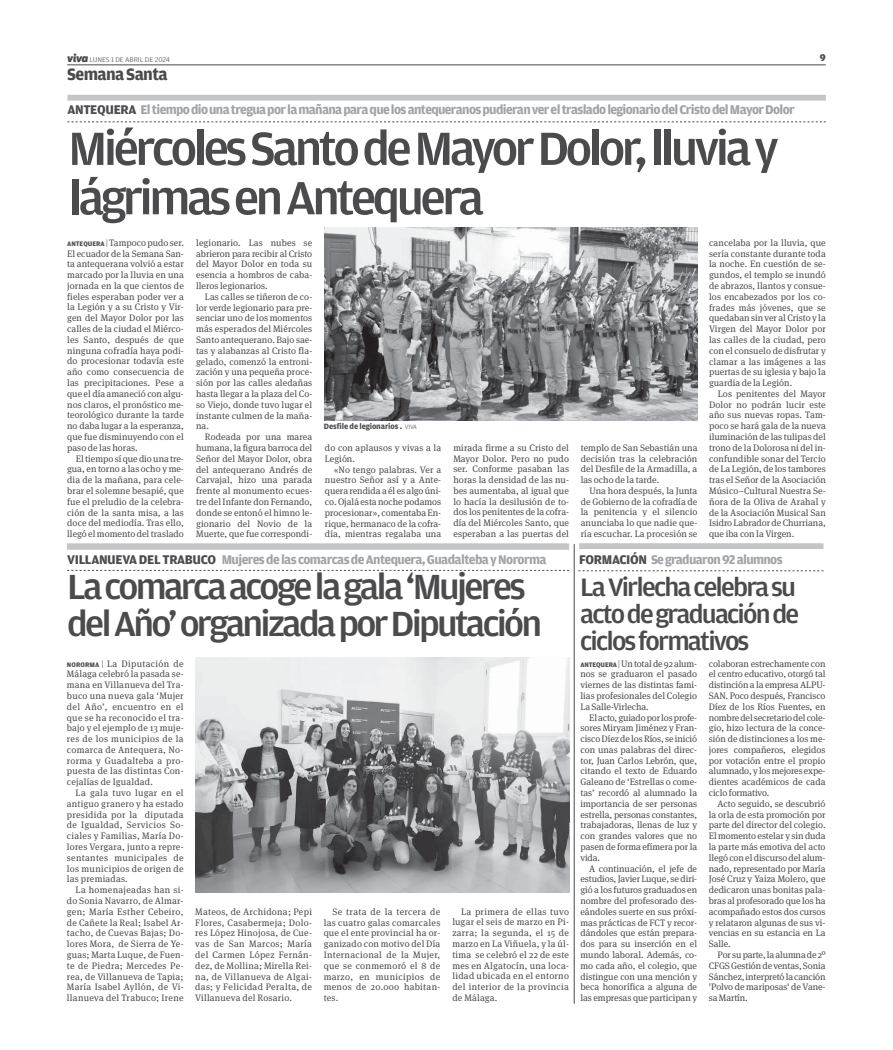
<style>
.page{position:relative;width:893px;height:1050px;background:#fff}
.page>*{position:absolute;margin:0;border:0;box-sizing:border-box;transform-origin:0 0}
.t1{font:500 49.35px/49.3px "Amplitude";letter-spacing:-.07em;color:#4b4b4d;scale:1.05 1}
.t2{font:500 37.05px/37px "Amplitude";letter-spacing:-.07em;color:#4b4b4d;scale:1.05 1}
.t3{font:500 26.7px/26.7px "Amplitude";letter-spacing:-.065em;color:#4b4b4d;scale:1.05 1}
.t4{font:700 17.55px "Amplitude";letter-spacing:-.035em;color:#4b4b4d}
.t5{font:700 13.35px "Amplitude";letter-spacing:-.05em;color:#a1a4a6}
.t6{font:900 10.35px "Amplitude";color:#4b4b4d}
.t7{font:9.3px/10.8px "Meta Serif OT";letter-spacing:.005em;color:#4b4b4d;text-align:justify}
.t8{font:700 8.25px "Amplitude";letter-spacing:-.01em;color:#4b4b4d}
.t9{font:300 7.2px "Amplitude";letter-spacing:-.01em;color:#4b4b4d;scale:1.1 1}
.s1{font-family:"Apex New";font-weight:800;font-style:italic;font-size:11.25px}
.s2{color:#4b4b4d}
.s3{font-family:"Amplitude";font-weight:700;font-size:7.05px}
.s4{font-family:"Amplitude";font-weight:300}
.s5{font-weight:300;font-size:6.75px}
</style>
<div class="page">
<img style="left:195px;top:658px;width:374px;height:234px">
<hr style="left:67px;top:65px;width:758px;height:1px;background:#4b4b4d">
<div style="left:67px;top:95px;width:758px;height:6px;background:#c3c5c7"></div>
<svg style="left:67px;top:122px;width:758px;height:1px"></svg>
<img style="left:324px;top:228px;width:373px;height:192px">
<div style="left:67px;top:543px;width:501px;height:6px;background:#d6d7d8"></div>
<div style="left:579px;top:543px;width:244px;height:6px;background:#c3c5c7"></div>
<svg style="left:578px;top:571px;width:245px;height:1px"></svg>
<hr style="left:574px;top:544px;width:1px;height:460px;background:#4b4b4d">
<div style="left:67px;top:544px;width:502px;height:6px;background:#c3c5c7"></div>
<svg style="left:67px;top:570px;width:502px;height:1px"></svg>
<p class="t9" style="left:67px;top:57px;width:95px"><span class="s1">viva</span> LUNES 1 DE ABRIL DE 2024</p>
<p class="t6" style="left:819px;top:52px;width:7px">9</p>
<h3 class="t4" style="left:67px;top:68px;width:102px">Semana Santa</h3>
<h3 class="t5" style="left:67px;top:104px;width:728px"><span class="s2">ANTEQUERA</span> El tiempo dio una tregua por la mañana para que los antequeranos pudieran ver el traslado legionario del Cristo del Mayor Dolor</h3>
<h1 class="t1" style="left:68px;top:127px;width:678px">Miércoles Santo de Mayor Dolor, lluvia y lágrimas en Antequera</h1>
<p class="t7" style="left:67px;top:238px;width:118px"><span class="s3">ANTEQUERA</span> <span class="s4">|</span> Tampoco pudo ser.<br>El ecuador de la Semana San&shy;ta antequerana volvió a estar marcado por la lluvia en una jornada en la que cientos de fieles esperaban poder ver a la Legión y a su Cristo y Vir&shy;gen del Mayor Dolor por las calles de la ciudad el Miérco&shy;les Santo, después de que ninguna cofradía haya podi&shy;do procesionar todavía este año como consecuencia de las precipitaciones. Pese a que el día amaneció con algu&shy;nos claros, el pronóstico me&shy;teorológico durante la tarde no daba lugar a la esperanza, que fue disminuyendo con el paso de las horas.</p>
<p class="t7" style="left:67px;top:453px;width:118px;text-indent:9px">El tiempo sí que dio una tre&shy;gua, en torno a las ocho y me&shy;dia de la mañana, para cele&shy;brar el solemne besapié, que fue el preludio de la celebra&shy;ción de la santa misa, a las doce del mediodía. Tras ello, llegó el momento del traslado</p>
<p class="t7" style="left:196px;top:238px;width:118px">legionario. Las nubes se abrieron para recibir al Cristo del Mayor Dolor en toda su esencia a hombros de caba&shy;lleros legionarios.</p>
<p class="t7" style="left:196px;top:292px;width:118px;text-indent:9px">Las calles se tiñeron de co&shy;lor verde legionario para pre&shy;senciar uno de los momentos más esperados del Miércoles Santo antequerano. Bajo sae&shy;tas y alabanzas al Cristo fla&shy;gelado, comenzó la entroni&shy;zación y una pequeña proce&shy;sión por las calles aledañas hasta llegar a la plaza del Co&shy;so Viejo, donde tuvo lugar el instante culmen de la maña&shy;na.</p>
<p class="t7" style="left:196px;top:432px;width:118px;text-indent:9px">Rodeada por una marea humana, la figura barroca del Señor del Mayor Dolor, obra del antequerano Andrés de Carvajal, hizo una parada frente al monumento ecues&shy;tre del Infante don Fernando, donde se entonó el himno le&shy;gionario del Novio de la Muerte, que fue correspondi-</p>
<p class="t7" style="left:325px;top:443px;width:118px">do con aplausos y vivas a la<br>Legión.</p>
<p class="t8" style="left:324px;top:423px;width:95px">Desfile de legionarios . <span class="s5">VIVA</span></p>
<p class="t7" style="left:325px;top:464px;width:118px;text-indent:9px">«No tengo palabras. Ver a nuestro Señor así y a Ante&shy;quera rendida a él es algo úni&shy;co. Ojalá esta noche podamos procesionar», comentaba En&shy;rique, hermanaco de la cofra&shy;día, mientras regalaba una</p>
<p class="t7" style="left:453px;top:443px;width:117px">mirada firme a su Cristo del Mayor Dolor. Pero no pudo ser. Conforme pasaban las horas la densidad de las nu&shy;bes aumentaba, al igual que lo hacía la desilusión de to&shy;dos los penitentes de la cofra&shy;día del Miércoles Santo, que esperaban a las puertas del</p>
<h3 class="t5" style="left:67px;top:555px;width:481px"><span class="s2">VILLANUEVA DEL TRABUCO</span> Mujeres de las comarcas de Antequera, Guadalteba y Nororma</h3>
<h2 class="t2" style="left:67px;top:570px;width:454px">La comarca acoge la gala ‘Mujeres del Año’ organizada por Diputación</h2>
<p class="t7" style="left:67px;top:658px;width:118px"><span class="s3">NORORMA</span> <span class="s4">|</span> La Diputación de Málaga celebró la pasada se&shy;mana en Villanueva del Tra&shy;buco una nueva gala ‘Mujer del Año’, encuentro en el que se ha reconocido el tra&shy;bajo y el ejemplo de 13 muje&shy;res de los municipios de la comarca de Antequera, No&shy;rorma y Guadalteba a pro&shy;puesta de las distintas Con&shy;cejalías de Igualdad.</p>
<p class="t7" style="left:67px;top:788px;width:118px;text-indent:9px">La gala tuvo lugar en el antiguo granero y ha estado presidida por la diputada de Igualdad, Servicios So&shy;ciales y Familias, María Do&shy;lores Vergara, junto a repre&shy;sentantes municipales de los municipios de origen de las premiadas.</p>
<p class="t7" style="left:67px;top:885px;width:118px;text-indent:9px">La homenajeadas han si&shy;do Sonia Navarro, de Almar&shy;gen; María Esther Cebeiro, de Cañete la Real; Isabel Ar&shy;tacho, de Cuevas Bajas; Do&shy;lores Mora, de Sierra de Ye&shy;guas; Marta Luque, de Fuen&shy;te de Piedra; Mercedes Pe&shy;rea, de Villanueva de Tapia; María Isabel Ayllón, de Vi&shy;llanueva del Trabuco; Irene</p>
<p class="t7" style="left:195px;top:907px;width:118px">Mateos, de Archidona; Pepi Flores, Casabermeja; Dolo&shy;res López Hinojosa, de Cue&shy;vas de San Marcos; María del Carmen López Fernán&shy;dez, de Mollina; Mirella Rei&shy;na, de Villanueva de Algai&shy;das; y Felicidad Peralta, de Villanueva del Rosario.</p>
<p class="t7" style="left:324px;top:907px;width:118px;text-indent:9px">Se trata de la tercera de las cuatro galas comarcales que el ente provincial ha or&shy;ganizado con motivo del Día Internacional de la Mujer, que se conmemoró el 8 de marzo, en municipios de menos de 20.000 habitan&shy;tes.</p>
<p class="t7" style="left:452px;top:907px;width:118px;text-indent:9px">La primera de ellas tuvo lugar el seis de marzo en Pi&shy;zarra; la segunda, el 15 de marzo en La Viñuela, y la úl&shy;tima se celebró el 22 de este mes en Algatocín, una loca&shy;lidad ubicada en el entorno del interior de la provincia de Málaga.</p>
<p class="t7" style="left:580px;top:443px;width:118px">templo de San Sebastián una decisión tras la celebración del Desfile de la Armadilla, a las ocho de la tarde.</p>
<p class="t7" style="left:580px;top:486px;width:118px;text-indent:9px">Una hora después, la Junta de Gobierno de la cofradía de la penitencia y el silencio anunciaba lo que nadie que&shy;ría escuchar. La procesión se</p>
<p class="t7" style="left:709px;top:238px;width:118px">cancelaba por la lluvia, que sería constante durante toda la noche. En cuestión de se&shy;gundos, el templo se inundó de abrazos, llantos y consue&shy;los encabezados por los co&shy;frades más jóvenes, que se quedaban sin ver al Cristo y la Virgen del Mayor Dolor por las calles de la ciudad, pero con el consuelo de disfrutar y clamar a las imágenes a las puertas de su iglesia y bajo la guardia de la Legión.</p>
<p class="t7" style="left:709px;top:389px;width:118px;text-indent:9px">Los penitentes del Mayor Dolor no podrán lucir este año sus nuevas ropas. Tam&shy;poco se hará gala de la nueva iluminación de las tulipas del trono de la Dolorosa ni del in&shy;confundible sonar del Tercio de La Legión, de los tambores tras el Señor de la Asociación Músico–Cultural Nuestra Se&shy;ñora de la Oliva de Arahal y de la Asociación Musical San Isidro Labrador de Churriana, que iba con la Virgen.</p>
<h3 class="t5" style="left:579px;top:554px;width:205px"><span class="s2">FORMACIÓN</span> Se graduaron 92 alumnos</h3>
<h3 class="t3" style="left:580px;top:576px;width:210px">La Virlecha celebra su acto de graduación de ciclos formativos</h3>
<p class="t7" style="left:708px;top:658px;width:118px">colaboran estrechamente con el centro educativo, otorgó tal distinción a la empresa ALPU-SAN. Poco después, Francisco Díez de los Ríos Fuentes, en nombre del secretario del cole&shy;gio, hizo lectura de la conce&shy;sión de distinciones a los me&shy;jores compañeros, elegidos por votación entre el propio alumnado, y los mejores expe&shy;dientes académicos de cada ciclo formativo.</p>
<p class="t7" style="left:708px;top:799px;width:118px;text-indent:9px">Acto seguido, se descubrió la orla de esta promoción por parte del director del colegio.<br>El momento estelar y sin duda la parte más emotiva del acto llegó con el discurso del alum&shy;nado, representado por María José Cruz y Yaiza Molero, que dedicaron unas bonitas pala&shy;bras al profesorado que los ha acompañado estos dos cursos y relataron algunas de sus vi&shy;vencias en su estancia en La Salle.</p>
<p class="t7" style="left:708px;top:950px;width:118px;text-indent:9px">Por su parte, la alumna de 2º CFGS Gestión de ventas, Sonia Sánchez, interpretó la canción 'Polvo de mariposas' de Vane&shy;sa Martín.</p>
<p class="t7" style="left:580px;top:658px;width:118px"><span class="s3">ANTEQUERA</span> <span class="s4">|</span> Un total de 92 alum&shy;nos se graduaron el pasado viernes de las distintas fami&shy;lias profesionales del Colegio La Salle-Virlecha.</p>
<p class="t7" style="left:580px;top:712px;width:118px;text-indent:9px">El acto, guiado por los profe&shy;sores Miryam Jiménez y Fran&shy;cisco Díez de los Ríos, se inició con unas palabras del direc&shy;tor, Juan Carlos Lebrón, que, citando el texto de Eduardo Galeano de ‘Estrellas o come&shy;tas’ recordó al alumnado la importancia de ser personas estrella, personas constantes, trabajadoras, llenas de luz y con grandes valores que no pasen de forma efímera por la vida.</p>
<p class="t7" style="left:580px;top:863px;width:118px;text-indent:9px">A continuación, el jefe de estudios, Javier Luque, se diri&shy;gió a los futuros graduados en nombre del profesorado des&shy;eándoles suerte en sus próxi&shy;mas prácticas de FCT y recor&shy;dándoles que están prepara&shy;dos para su inserción en el mundo laboral. Además, co&shy;mo cada año, el colegio, que distingue con una mención y beca honorífica a alguna de las empresas que participan y</p>
</div>
